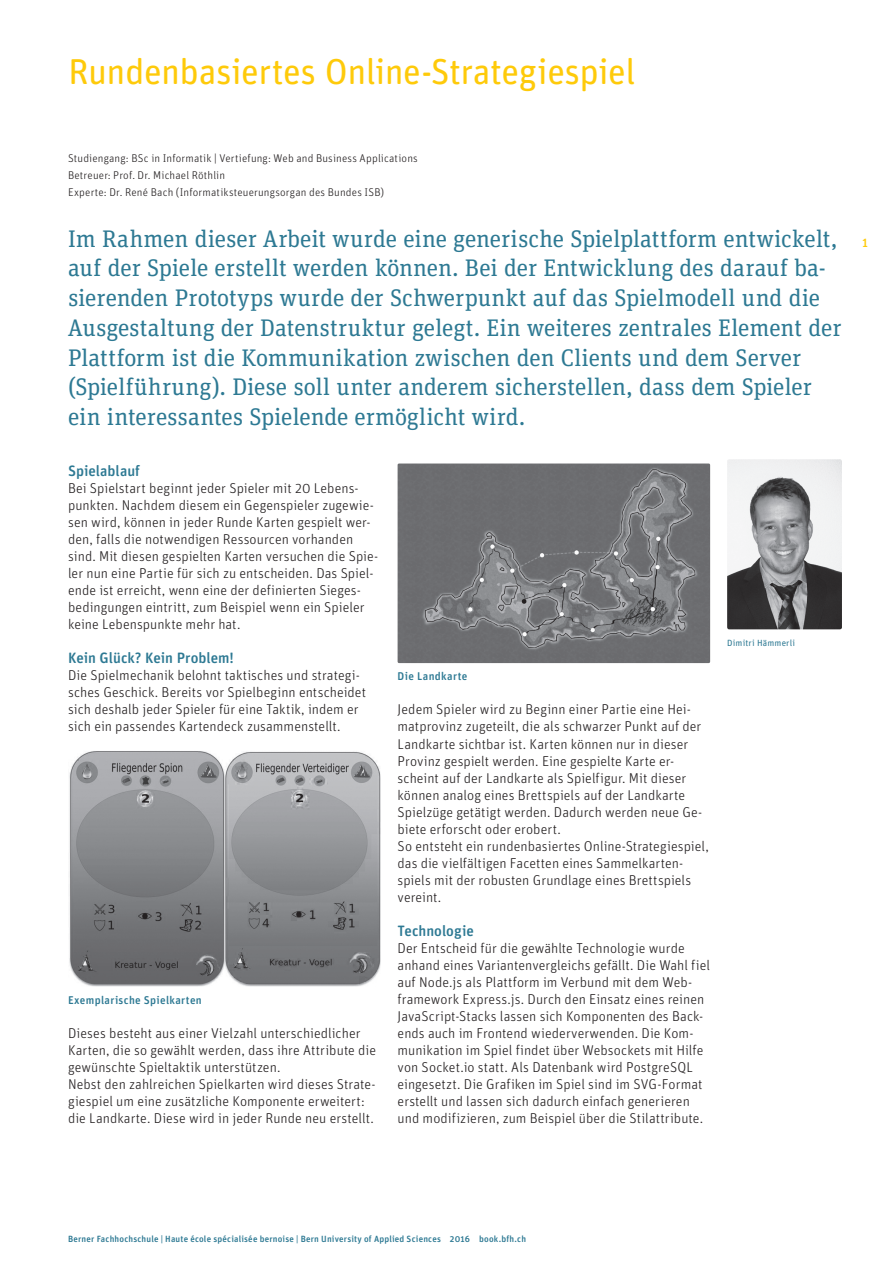
<style>
.page{position:relative;width:893px;height:1263px;background:#fff}
.page>*{position:absolute;margin:0;border:0;box-sizing:border-box;transform-origin:0 0}
.t1{font:36px "Unit Rounded Pro";letter-spacing:-.015em;color:#feca0a}
.t2{font:24px/29.7px "Unit Slab Pro";color:#2d7993}
.t3{font:500 15px "Unit Rounded Pro";color:#2d7993}
.t4{font:300 14.25px/17px "Unit Rounded Pro";letter-spacing:.005em;color:#231f20}
.t5{font:500 12px "Unit Rounded Pro";color:#feca0a}
.t6{font:300 11.25px/17px "Unit Rounded Pro";letter-spacing:.015em;color:#231f20}
.t7{font:500 11.25px "Unit Rounded Pro";letter-spacing:.03em;color:#2d7993}
.t8{font:500 9px "Unit Rounded Pro";letter-spacing:.02em;color:#2d7993}
.t9{font:9px "Unit Rounded Pro";letter-spacing:.02em;color:#2d7993}
</style>
<div class="page">
<img style="left:727px;top:459px;width:115px;height:170px">
<img style="left:69px;top:751px;width:312px;height:235px">
<img style="left:398px;top:463px;width:312px;height:200px">
<h1 class="t1" style="left:68px;top:47px;width:569px">Rundenbasiertes Online-Strategiespiel</h1>
<p class="t6" style="left:68px;top:149px;width:351px">Studiengang: BSc in Informatik | Vertiefung: Web and Business Applications<br>Betreuer: Prof. Dr. Michael Röthlin<br>Experte: Dr. René Bach (Informatiksteuerungsorgan des Bundes ISB)</p>
<p class="t2" style="left:68px;top:223px;width:775px">Im Rahmen dieser Arbeit wurde eine generische Spielplattform entwickelt, auf der Spiele erstellt werden können. Bei der Entwicklung des darauf ba&shy;sierenden Prototyps wurde der Schwerpunkt auf das Spielmodell und die Ausgestaltung der Datenstruktur gelegt. Ein weiteres zentrales Element der Plattform ist die Kommunikation zwischen den Clients und dem Server (Spielführung). Diese soll unter anderem sicherstellen, dass dem Spieler ein interessantes Spielende ermöglicht wird.</p>
<p class="t3" style="left:68px;top:460px;width:73px">Spielablauf</p>
<p class="t4" style="left:68px;top:480px;width:312px">Bei Spielstart beginnt jeder Spieler mit 20 Lebens&shy;punkten. Nachdem diesem ein Gegenspieler zugewie&shy;sen wird, können in jeder Runde Karten gespielt wer&shy;den, falls die notwendigen Ressourcen vorhanden sind. Mit diesen gespielten Karten versuchen die Spie&shy;ler nun eine Partie für sich zu entscheiden. Das Spiel&shy;ende ist erreicht, wenn eine der definierten Sieges&shy;bedingungen eintritt, zum Beispiel wenn ein Spieler keine Lebenspunkte mehr hat.</p>
<p class="t3" style="left:68px;top:648px;width:167px">Kein Glück? Kein Problem!</p>
<p class="t4" style="left:68px;top:667px;width:300px">Die Spielmechanik belohnt taktisches und strategi&shy;sches Geschick. Bereits vor Spielbeginn entscheidet sich deshalb jeder Spieler für eine Taktik, indem er sich ein passendes Kartendeck zusammenstellt.</p>
<p class="t9" style="left:727px;top:637px;width:69px">Dimitri Hämmerli</p>
<p class="t7" style="left:398px;top:668px;width:71px">Die Landkarte</p>
<p class="t4" style="left:398px;top:701px;width:313px">Jedem Spieler wird zu Beginn einer Partie eine Hei&shy;matprovinz zugeteilt, die als schwarzer Punkt auf der Landkarte sichtbar ist. Karten können nur in dieser Provinz gespielt werden. Eine gespielte Karte er&shy;scheint auf der Landkarte als Spielfigur. Mit dieser können analog eines Brettspiels auf der Landkarte Spielzüge getätigt werden. Dadurch werden neue Ge&shy;biete erforscht oder erobert.<br>So entsteht ein rundenbasiertes Online-Strategiespiel, das die vielfältigen Facetten eines Sammelkarten&shy;spiels mit der robusten Grundlage eines Brettspiels vereint.</p>
<p class="t3" style="left:398px;top:920px;width:78px">Technologie</p>
<p class="t4" style="left:398px;top:939px;width:314px">Der Entscheid für die gewählte Technologie wurde anhand eines Variantenvergleichs gefällt. Die Wahl fiel auf Node.js als Plattform im Verbund mit dem Web&shy;framework Express.js. Durch den Einsatz eines reinen JavaScript-Stacks lassen sich Komponenten des Back&shy;ends auch im Frontend wiederverwenden. Die Kom&shy;munikation im Spiel findet über Websockets mit Hilfe von Socket.io statt. Als Datenbank wird PostgreSQL eingesetzt. Die Grafiken im Spiel sind im SVG-Format erstellt und lassen sich dadurch einfach generieren und modifizieren, zum Beispiel über die Stilattribute.</p>
<p class="t7" style="left:68px;top:992px;width:135px">Exemplarische Spielkarten</p>
<p class="t4" style="left:68px;top:1024px;width:310px">Dieses besteht aus einer Vielzahl unterschiedlicher Karten, die so gewählt werden, dass ihre Attribute die gewünschte Spieltaktik unterstützen.<br>Nebst den zahlreichen Spielkarten wird dieses Strate&shy;giespiel um eine zusätzliche Komponente erweitert: die Landkarte. Diese wird in jeder Runde neu erstellt.</p>
<p class="t5" style="left:862px;top:234px;width:8px">1</p>
<p class="t8" style="left:68px;top:1232px;width:460px">Berner Fachhochschule | Haute école spécialisée bernoise | Bern University of Applied Sciences 2016 book.bfh.ch</p>
</div>
